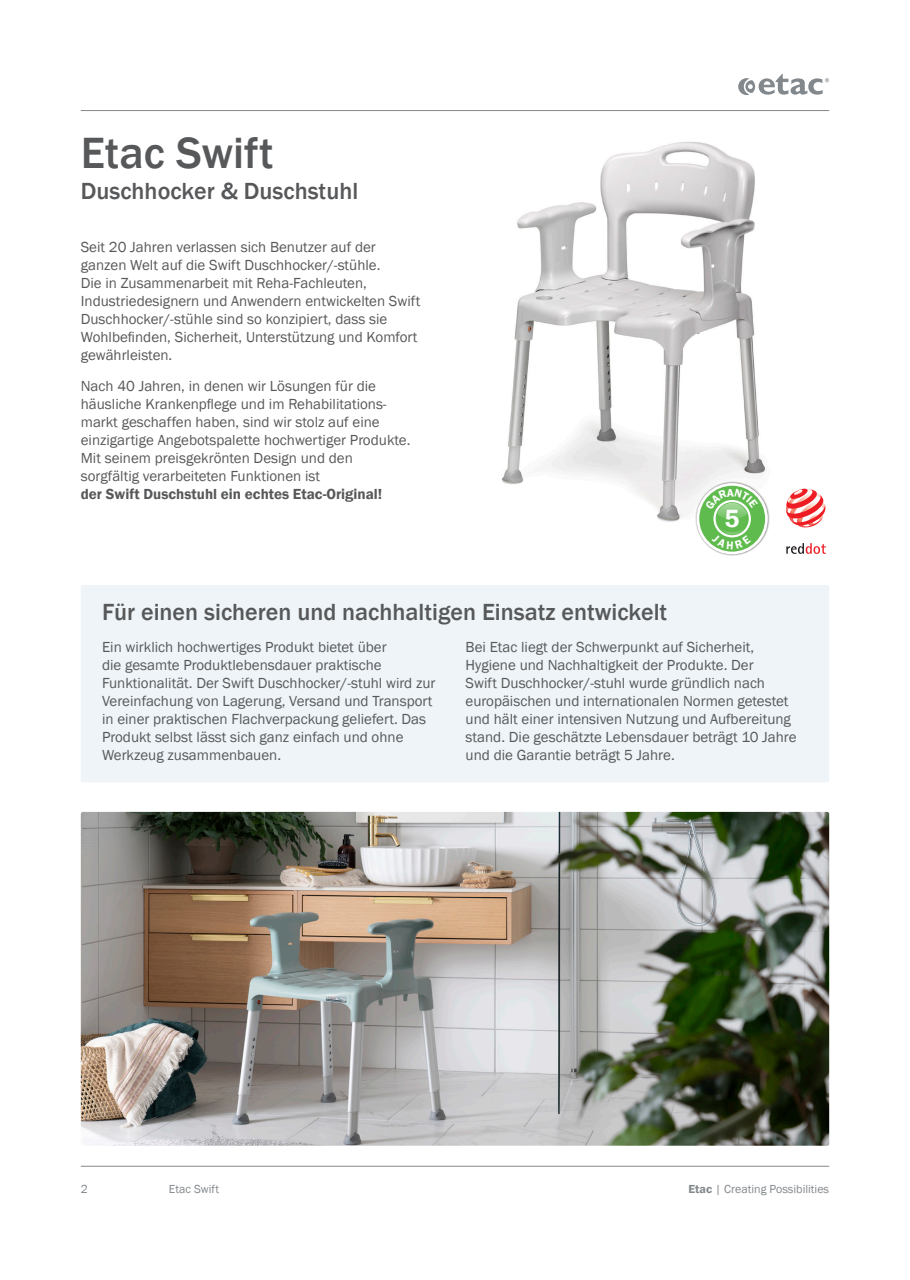
<style>
.page{position:relative;width:910px;height:1280px;background:#fff}
.page>*{position:absolute;margin:0;border:0;box-sizing:border-box;transform-origin:0 0}
.t1{font:500 45px "Franklin Gothic";color:#57585a}
.t2{font:600 25.65px "Franklin Gothic";color:#fff}
.t3{font:500 24px "Franklin Gothic";color:#57585a}
.t4{font:15px/18px "Franklin Gothic";color:#57585a}
.t5{font:600 15px "Franklin Gothic";color:#57585a}
.t6{font:12px "Franklin Gothic";color:#83888c}
.s1{font-weight:600}
</style>
<div class="page">
<hr style="left:81px;top:110px;width:748px;height:1px;background:#83888c">
<hr style="left:81px;top:1166px;width:748px;height:1px;background:#83888c">
<svg style="left:738px;top:74px;width:91px;height:21px"></svg>
<img style="left:81px;top:812px;width:748px;height:334px">
<img style="left:501px;top:142px;width:265px;height:380px">
<div style="left:81px;top:585px;width:748px;height:197px;background:#eef4f7;border-radius:2px"></div>
<svg style="left:786px;top:489px;width:39px;height:38px"></svg>
<svg style="left:786px;top:543px;width:40px;height:11px"></svg>
<img style="left:694px;top:481px;width:76px;height:75px">
<svg style="left:696px;top:483px;width:72px;height:71px"></svg>
<div style="left:699px;top:486px;width:66px;height:66px;background:#5fbb4e;border-radius:50%"></div>
<svg style="left:705px;top:489px;width:53px;height:60px"></svg>
<h1 class="t1" style="left:81px;top:125px;width:194px">Etac Swift</h1>
<h3 class="t3" style="left:81px;top:176px;width:279px">Duschhocker &amp; Duschstuhl</h3>
<p class="t4" style="left:81px;top:238px;width:341px">Seit 20 Jahren verlassen sich Benutzer auf der ganzen Welt auf die Swift Duschhocker/-stühle.<br>Die in Zusammenarbeit mit Reha-Fachleuten, Industriedesignern und Anwendern entwickelten Swift Duschhocker/-stühle sind so konzipiert, dass sie Wohlbefinden, Sicherheit, Unterstützung und Komfort gewährleisten.</p>
<p class="t4" style="left:81px;top:377px;width:331px">Nach 40 Jahren, in denen wir Lösungen für die häusliche Krankenpflege und im Rehabilitations&shy;markt geschaffen haben, sind wir stolz auf eine einzigartige Angebotspalette hochwertiger Produkte.<br>Mit seinem preisgekrönten Design und den sorgfältig verarbeiteten Funktionen ist</p>
<p class="t5" style="left:81px;top:485px;width:303px">der Swift Duschstuhl ein echtes Etac-Original!</p>
<h3 class="t3" style="left:102px;top:597px;width:567px">Für einen sicheren und nachhaltigen Einsatz entwickelt</h3>
<h2 class="t2" style="left:725px;top:503px;width:17px">5</h2>
<p class="t4" style="left:102px;top:638px;width:335px">Ein wirklich hochwertiges Produkt bietet über<br>die gesamte Produktlebensdauer praktische Funktionalität. Der Swift Duschhocker/-stuhl wird zur Vereinfachung von Lagerung, Versand und Transport in einer praktischen Flachverpackung geliefert. Das Produkt selbst lässt sich ganz einfach und ohne Werkzeug zusammenbauen.</p>
<p class="t4" style="left:466px;top:638px;width:332px">Bei Etac liegt der Schwerpunkt auf Sicherheit, Hygiene und Nachhaltigkeit der Produkte. Der<br>Swift Duschhocker/-stuhl wurde gründlich nach europäischen und internationalen Normen getestet und hält einer intensiven Nutzung und Aufbereitung stand. Die geschätzte Lebensdauer beträgt 10 Jahre und die Garantie beträgt 5 Jahre.</p>
<p class="t6" style="left:81px;top:1181px;width:9px">2</p>
<p class="t6" style="left:169px;top:1181px;width:52px">Etac Swift</p>
<p class="t6" style="left:688px;top:1181px;width:142px"><span class="s1">Etac</span> | Creating Possibilities</p>
</div>
